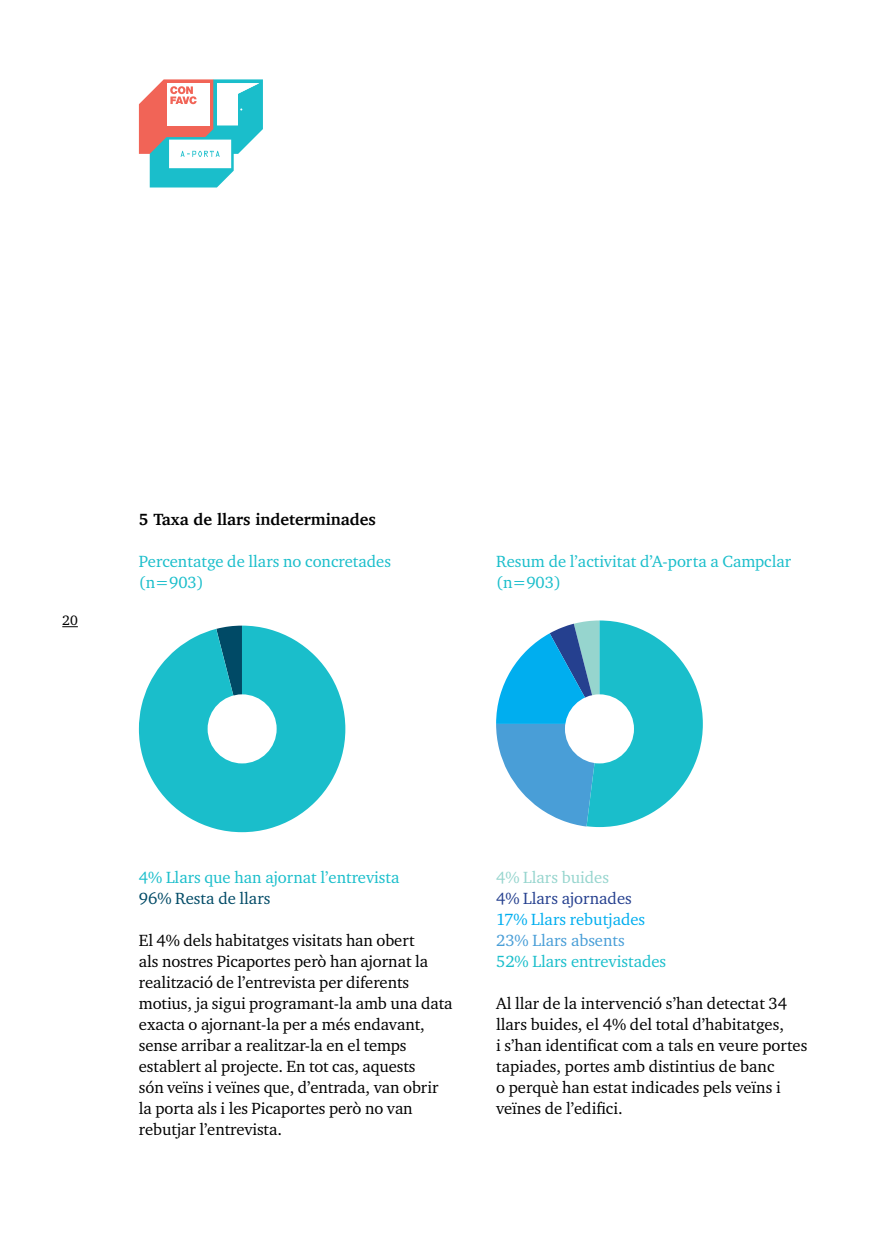
<style>
.page{position:relative;width:893px;height:1241px;background:#fff}
.page>*{position:absolute;margin:0;border:0;box-sizing:border-box;transform-origin:0 0}
.t1{font:16.62px/21px "Charter ITC";letter-spacing:-.005em;color:#000}
.t2{font:16.62px/21px "Charter ITC";color:#1abecb}
.t3{font:700 16.62px "Charter";color:#000}
.t4{font:16.62px "Charter ITC";color:#00aeef}
.t5{font:16.62px "Charter ITC";color:#25408f}
.t6{font:16.62px "Charter ITC";color:#004a66}
.t7{font:16.62px "Charter ITC";color:#499ed7}
.t8{font:16.62px "Charter ITC";color:#96d5ce}
.t9{font:14px "Charter ITC";color:#000}
</style>
<div class="page">
<svg style="left:62px;top:626px;width:16px;height:1px"></svg>
<svg style="left:139px;top:79px;width:124px;height:108px"></svg>
<svg style="left:496px;top:620px;width:207px;height:207px"></svg>
<svg style="left:139px;top:625px;width:206px;height:207px"></svg>
<div style="left:208px;top:694px;width:69px;height:69px;background:#fff;border-radius:50%"></div>
<div style="left:565px;top:694px;width:69px;height:69px;background:#fff;border-radius:50%"></div>
<p class="t9" style="left:62px;top:611px;width:17px">20</p>
<p class="t3" style="left:139px;top:505px;width:239px">5 Taxa de llars indeterminades</p>
<p class="t2" style="left:139px;top:550px;width:254px">Percentatge de llars no concretades (n=903)</p>
<p class="t2" style="left:496px;top:550px;width:296px">Resum de l’activitat d’A-porta a Campclar (n=903)</p>
<p class="t2" style="left:139px;top:865px;width:262px">4% Llars que han ajornat l’entrevista</p>
<p class="t6" style="left:139px;top:887px;width:133px">96% Resta de llars</p>
<p class="t1" style="left:139px;top:928px;width:315px">El 4% dels habitatges visitats han obert<br>als nostres Picaportes però han ajornat la realització de l’entrevista per diferents motius, ja sigui programant-la amb una data exacta o ajornant-la per a més endavant, sense arribar a realitzar-la en el temps establert al projecte. En tot cas, aquests<br>són veïns i veïnes que, d’entrada, van obrir la porta als i les Picaportes però no van rebutjar l’entrevista.</p>
<p class="t8" style="left:496px;top:866px;width:114px">4% Llars buides</p>
<p class="t5" style="left:496px;top:887px;width:137px">4% Llars ajornades</p>
<p class="t4" style="left:496px;top:908px;width:151px">17% Llars rebutjades</p>
<p class="t7" style="left:496px;top:929px;width:130px">23% Llars absents</p>
<p class="t2" style="left:496px;top:949px;width:172px">52% Llars entrevistades</p>
<p class="t1" style="left:496px;top:991px;width:313px">Al llar de la intervenció s’han detectat 34 llars buides, el 4% del total d’habitatges,<br>i s’han identificat com a tals en veure portes tapiades, portes amb distintius de banc<br>o perquè han estat indicades pels veïns i veïnes de l’edifici.</p>
</div>
